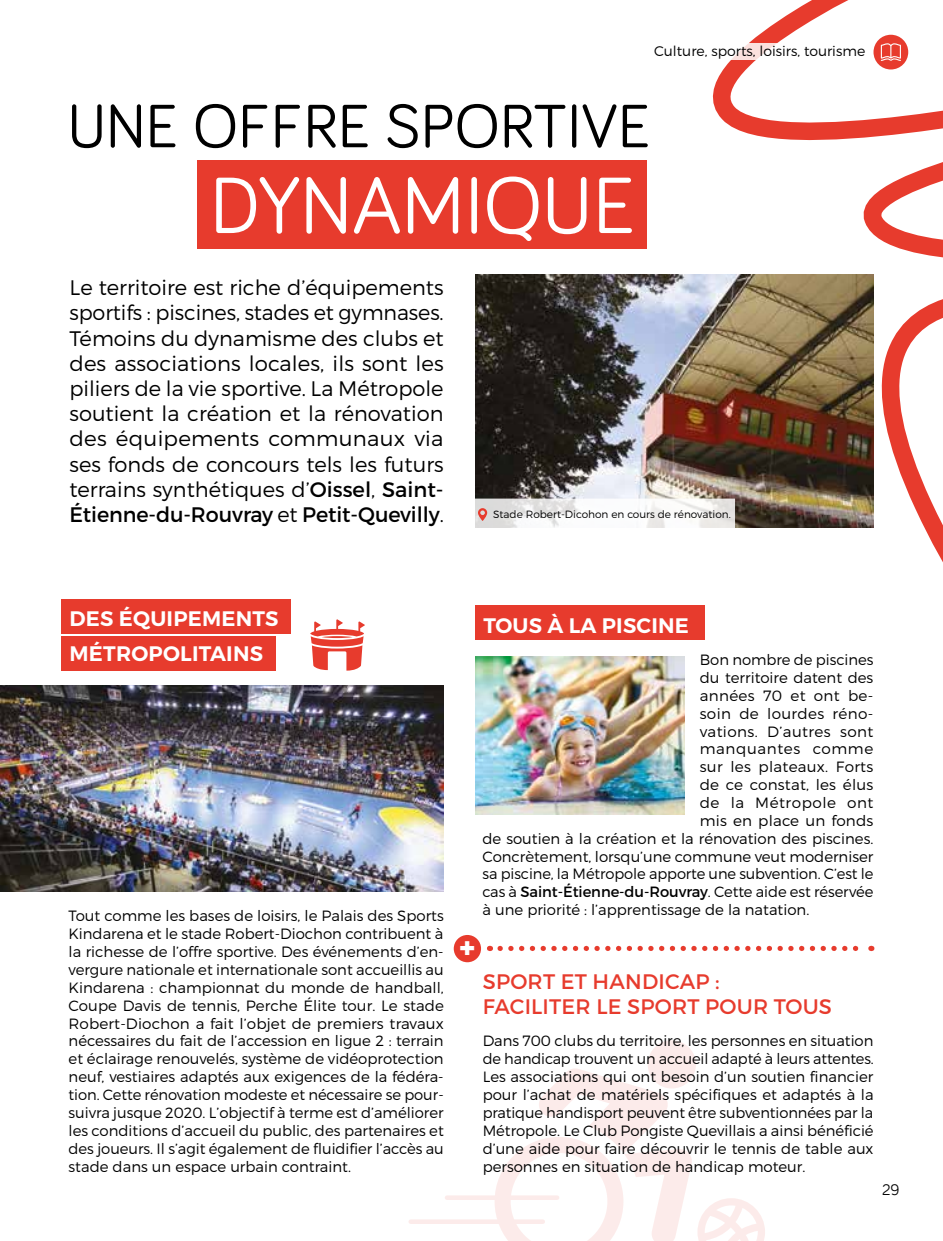
<style>
.page{position:relative;width:943px;height:1241px;background:#fff}
.page>*{position:absolute;margin:0;border:0;box-sizing:border-box;transform-origin:0 0}
.t1{font:82.25px "Bariol";color:#fff}
.t2{font:63px "Bariol";color:#000}
.t3{font:900 30.1px "Montserrat";color:#fff}
.t4{font:300 21px/25.2px "Montserrat";color:#000;text-align:justify}
.t5{font:600 21px/35px "Montserrat";letter-spacing:.01em;color:#fff}
.t6{font:21px/24.5px "Montserrat";letter-spacing:.01em;color:#e73b2d}
.t7{font:15.75px "Bariol";color:#000}
.t8{font:300 14.88px/17.8px "Montserrat";color:#000;text-align:justify}
.t9{font:300 14.88px "Montserrat";letter-spacing:.02em;color:#000}
.t10{font:300 14.88px "Montserrat";letter-spacing:.025em;color:#000}
.t11{font:300 14.88px "Montserrat";letter-spacing:.035em;color:#000}
.t12{font:300 14.88px "Montserrat";letter-spacing:.04em;color:#000}
.t13{font:300 14px "Montserrat";color:#000}
.t14{font:300 10.5px "Montserrat";color:#000}
.s1{font-weight:400}
</style>
<div class="page">
<svg style="left:310px;top:619px;width:55px;height:51px"></svg>
<hr style="left:321px;top:636px;width:31px;height:2px;background:#e73b2d;border-radius:50%">
<img style="left:475px;top:275px;width:209px;height:223px">
<svg style="left:684px;top:0;width:259px;height:952px"></svg>
<div style="left:647px;top:1039px;width:49px;height:49px;background:#fcebea;border-radius:50%"></div>
<svg style="left:494px;top:1067px;width:271px;height:173px"></svg>
<hr style="left:447px;top:1195px;width:110px;height:4px;background:#fcebea">
<hr style="left:411px;top:1219px;width:132px;height:4px;background:#fcebea">
<div style="left:873px;top:35px;width:35px;height:34px;background:#e73b2d;border-radius:50%"></div>
<svg style="left:880px;top:43px;width:21px;height:18px"></svg>
<div style="left:198px;top:160px;width:449px;height:89px;background:#e73b2d"></div>
<svg style="left:500px;top:945px;width:371px;height:5px"></svg>
<div style="left:454px;top:934px;width:27px;height:28px;background:#e73b2d;border-radius:50%"></div>
<div style="left:61px;top:598px;width:230px;height:35px;background:#e73b2d"></div>
<div style="left:475px;top:605px;width:229px;height:34px;background:#e73b2d"></div>
<div style="left:61px;top:635px;width:215px;height:35px;background:#e73b2d"></div>
<img style="left:0;top:685px;width:443px;height:206px">
<img style="left:475px;top:656px;width:210px;height:158px">
<svg style="left:475px;top:498px;width:260px;height:30px"></svg>
<svg style="left:478px;top:508px;width:9px;height:13px"></svg>
<div style="left:648px;top:43px;width:223px;height:17px;background:#fff"></div>
<p class="t13" style="left:654px;top:42px;width:213px">Culture, sports, loisirs, tourisme</p>
<h2 class="t2" style="left:67px;top:83px;width:585px">UNE OFFRE SPORTIVE</h2>
<h1 class="t1" style="left:210px;top:149px;width:427px">DYNAMIQUE</h1>
<p class="t4" style="left:69px;top:274px;width:376px">Le territoire est riche d’équipements sportifs : piscines, stades et gymnases.<br>Témoins du dynamisme des clubs et des associations locales, ils sont les piliers de la vie sportive. La Métropole soutient la création et la rénovation des équipements communaux via ses fonds de concours tels les futurs terrains synthétiques d’<span class="s1">Oissel</span>, <span class="s1">Saint-Étienne-du-Rouvray</span> et <span class="s1">Petit-Quevilly</span>.</p>
<p class="t14" style="left:493px;top:508px;width:239px">Stade Robert-Dicohon en cours de rénovation.</p>
<h3 class="t5" style="left:69px;top:601px;width:211px">DES ÉQUIPEMENTS<br>MÉTROPOLITAINS</h3>
<h3 class="t5" style="left:483px;top:607px;width:207px">TOUS À LA PISCINE</h3>
<p class="t8" style="left:699px;top:650px;width:175px">Bon nombre de piscines</p>
<p class="t8" style="left:699px;top:668px;width:175px">du territoire datent des</p>
<p class="t9" style="left:699px;top:686px;width:175px">années 70 et ont be-</p>
<p class="t9" style="left:699px;top:704px;width:175px">soin de lourdes réno-</p>
<p class="t10" style="left:699px;top:722px;width:175px">vations. D’autres sont</p>
<p class="t12" style="left:699px;top:740px;width:175px">manquantes comme</p>
<p class="t8" style="left:699px;top:757px;width:175px">sur les plateaux. Forts</p>
<p class="t8" style="left:699px;top:775px;width:175px">de ce constat, les élus</p>
<p class="t11" style="left:699px;top:793px;width:175px">de la Métropole ont</p>
<p class="t8" style="left:699px;top:811px;width:175px">mis en place un fonds</p>
<p class="t8" style="left:482px;top:829px;width:392px">de soutien à la création et la rénovation des piscines.</p>
<p class="t8" style="left:482px;top:847px;width:392px">Concrètement, lorsqu’une commune veut moderniser</p>
<p class="t8" style="left:482px;top:864px;width:392px">sa piscine, la Métropole apporte une subvention. C’est le</p>
<p class="t8" style="left:482px;top:882px;width:392px">cas à <span class="s1">Saint-Étienne-du-Rouvray</span>. Cette aide est réservée</p>
<p class="t8" style="left:482px;top:900px;width:328px">à une priorité : l’apprentissage de la natation.</p>
<p class="t8" style="left:69px;top:906px;width:377px">Tout comme les bases de loisirs, le Palais des Sports Kindarena et le stade Robert-Diochon contribuent à la richesse de l’offre sportive. Des événements d’en&shy;vergure nationale et internationale sont accueillis au Kindarena : championnat du monde de handball, Coupe Davis de tennis, Perche Élite tour. Le stade Robert-Diochon a fait l’objet de premiers travaux nécessaires du fait de l’accession en ligue 2 : terrain et éclairage renouvelés, système de vidéoprotection neuf, vestiaires adaptés aux exigences de la fédéra&shy;tion. Cette rénovation modeste et nécessaire se pour&shy;suivra jusque 2020. L’objectif à terme est d’améliorer les conditions d’accueil du public, des partenaires et des joueurs. Il s’agit également de fluidifier l’accès au stade dans un espace urbain contraint.</p>
<h3 class="t3" style="left:459px;top:928px;width:17px">+</h3>
<h3 class="t6" style="left:483px;top:969px;width:351px">SPORT ET HANDICAP :<br>FACILITER LE SPORT POUR TOUS</h3>
<p class="t8" style="left:482px;top:1031px;width:392px">Dans 700 clubs du territoire, les personnes en situation de handicap trouvent un accueil adapté à leurs attentes.<br>Les associations qui ont besoin d’un soutien financier pour l’achat de matériels spécifiques et adaptés à la pratique handisport peuvent être subventionnées par la Métropole. Le Club Pongiste Quevillais a ainsi bénéficié d’une aide pour faire découvrir le tennis de table aux personnes en situation de handicap moteur.</p>
<p class="t7" style="left:882px;top:1178px;width:19px">29</p>
</div>
